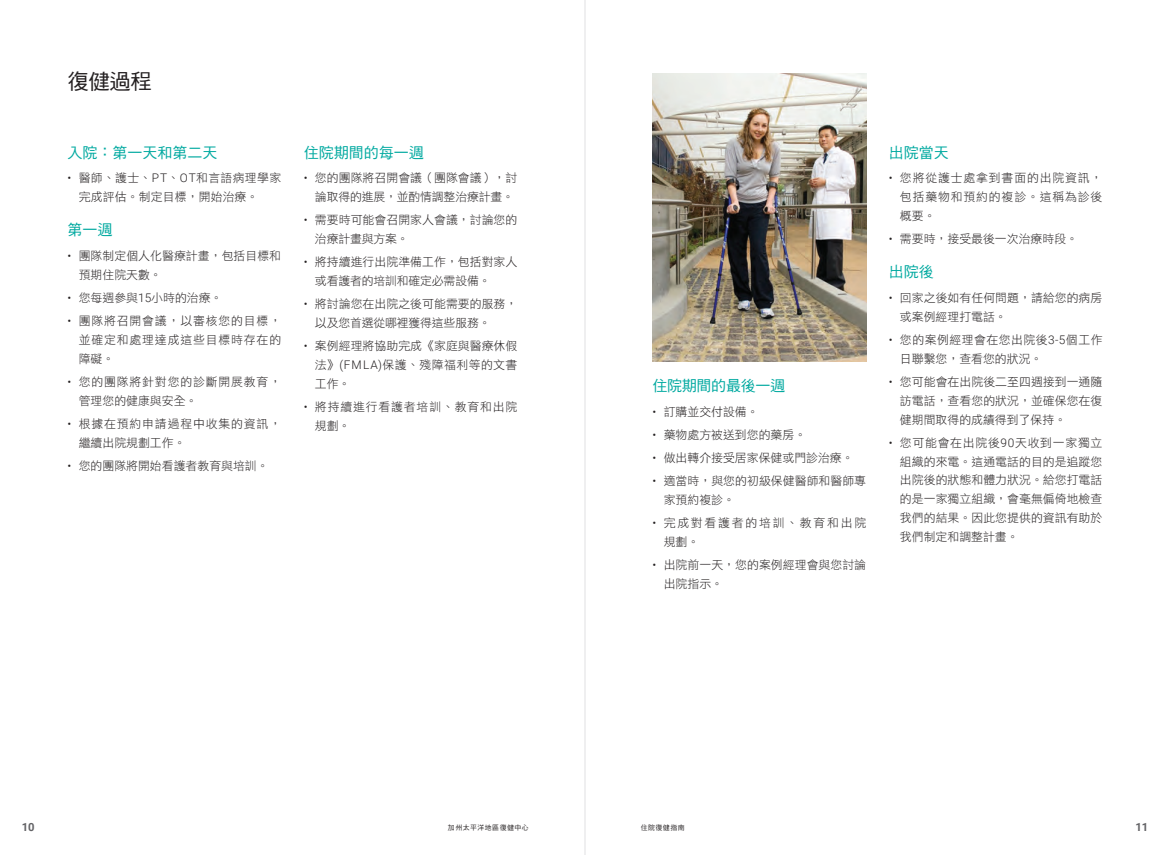
<style>
.page{position:relative;width:1170px;height:855px;background:#fff}
.page>*{position:absolute;margin:0;border:0;box-sizing:border-box;transform-origin:0 0}
.t1{font:21.25px "DF Hei Std W5";color:#231f20}
.t2{font:15px "DF Hei Std W5";color:#00a9a0}
.t3{font:15px "DF Hei Std W5";letter-spacing:-.02em;color:#00a9a0}
.t4{font:11.88px/18.8px "DF Hei Std W3";letter-spacing:.005em;color:#231f20}
.t5{font:11.88px/18.8px "DF Hei Std W3";letter-spacing:.07em;color:#231f20}
.t6{font:11.88px/18.8px "DF Hei Std W3";letter-spacing:-.015em;color:#231f20;text-align:right}
.t7{font:11.88px/18.8px "DF Hei Std W3";letter-spacing:.04em;color:#231f20}
.t8{font:11.88px/18.8px "DF Hei Std W3";letter-spacing:.145em;color:#231f20}
.t9{font:700 11.25px "Roboto";color:#636366}
.t10{font:6.88px "DF Hei Std W5";letter-spacing:.075em;color:#231f20}
.s1{font-family:"Roboto";font-weight:300}
</style>
<div class="page">
<hr style="left:585px;top:0;width:1px;height:855px;background:#e0e1e3">
<img style="left:652px;top:73px;width:215px;height:288px">
<h2 class="t1" style="left:68px;top:70px;width:86px">復健過程</h2>
<p class="t2" style="left:68px;top:144px;width:151px">入院：第一天和第二天</p>
<p class="t4" style="left:79px;top:169px;width:204px;text-indent:-11px"><span class="s1">•</span> 醫師、護士、<span class="s1">PT</span>、<span class="s1">OT</span>和言語病理學家完成評估。制定目標，開始治療。</p>
<p class="t2" style="left:68px;top:222px;width:46px">第一週</p>
<p class="t4" style="left:68px;top:246px;width:215px"><span class="s1">•</span> 團隊制定個人化醫療計畫，包括目標和</p>
<p class="t4" style="left:79px;top:265px;width:85px">預期住院天數。</p>
<p class="t4" style="left:68px;top:288px;width:157px"><span class="s1">•</span> 您每週參與<span class="s1">15</span>小時的治療。</p>
<p class="t4" style="left:79px;top:311px;width:204px;text-align:justify;text-indent:-11px"><span class="s1">•</span> 團隊將召開會議，以審核您的目標，並確定和處理達成這些目標時存在的障礙。</p>
<p class="t5" style="left:79px;top:372px;width:204px;text-indent:-11px"><span class="s1">•</span> 您的團隊將針對您的診斷開展教育，管理您的健康與安全。</p>
<p class="t5" style="left:79px;top:414px;width:204px;text-indent:-11px"><span class="s1">•</span> 根據在預約申請過程中收集的資訊，繼續出院規劃工作。</p>
<p class="t4" style="left:68px;top:456px;width:203px"><span class="s1">•</span> 您的團隊將開始看護者教育與培訓。</p>
<p class="t2" style="left:304px;top:144px;width:121px">住院期間的每一週</p>
<p class="t6" style="left:304px;top:169px;width:215px"><span class="s1">•</span> 您的團隊將召開會議（團隊會議），討論取得的進展，並酌情調整治療計畫。</p>
<p class="t4" style="left:315px;top:211px;width:204px;text-indent:-11px"><span class="s1">•</span> 需要時可能會召開家人會議，討論您的治療計畫與方案。</p>
<p class="t4" style="left:315px;top:253px;width:204px;text-indent:-11px"><span class="s1">•</span> 將持續進行出院準備工作，包括對家人或看護者的培訓和確定必需設備。</p>
<p class="t4" style="left:315px;top:295px;width:204px;text-indent:-11px"><span class="s1">•</span> 將討論您在出院之後可能需要的服務，以及您首選從哪裡獲得這些服務。</p>
<p class="t4" style="left:315px;top:337px;width:204px;text-align:justify;text-indent:-11px"><span class="s1">•</span> 案例經理將協助完成《家庭與醫療休假法》<span class="s1">(FMLA)</span>保護、殘障福利等的文書工作。</p>
<p class="t5" style="left:315px;top:397px;width:204px;text-indent:-11px"><span class="s1">•</span> 將持續進行看護者培訓、教育和出院規劃。</p>
<p class="t3" style="left:652px;top:377px;width:134px">住院期間的最後一週</p>
<p class="t4" style="left:652px;top:402px;width:108px"><span class="s1">•</span> 訂購並交付設備。</p>
<p class="t4" style="left:652px;top:425px;width:155px"><span class="s1">•</span> 藥物處方被送到您的藥房。</p>
<p class="t4" style="left:652px;top:448px;width:203px"><span class="s1">•</span> 做出轉介接受居家保健或門診治療。</p>
<p class="t4" style="left:664px;top:472px;width:204px;text-indent:-11px"><span class="s1">•</span> 適當時，與您的初級保健醫師和醫師專家預約複診。</p>
<p class="t8" style="left:664px;top:514px;width:204px;text-indent:-11px"><span class="s1">•</span> 完成對看護者的培訓、教育和出院規劃。</p>
<p class="t4" style="left:664px;top:556px;width:204px;text-indent:-11px"><span class="s1">•</span> 出院前一天，您的案例經理會與您討論出院指示。</p>
<p class="t2" style="left:889px;top:144px;width:61px">出院當天</p>
<p class="t4" style="left:900px;top:169px;width:204px;text-align:justify;text-indent:-11px"><span class="s1">•</span> 您將從護士處拿到書面的出院資訊，包括藥物和預約的複診。這稱為診後概要。</p>
<p class="t4" style="left:889px;top:229px;width:191px"><span class="s1">•</span> 需要時，接受最後一次治療時段。</p>
<p class="t2" style="left:889px;top:264px;width:46px">出院後</p>
<p class="t4" style="left:900px;top:288px;width:204px;text-indent:-11px"><span class="s1">•</span> 回家之後如有任何問題，請給您的病房或案例經理打電話。</p>
<p class="t7" style="left:900px;top:330px;width:204px;text-indent:-11px"><span class="s1">•</span> 您的案例經理會在您出院後<span class="s1">3-5</span>個工作日聯繫您，查看您的狀況。</p>
<p class="t4" style="left:900px;top:372px;width:204px;text-align:justify;text-indent:-11px"><span class="s1">•</span> 您可能會在出院後二至四週接到一通隨訪電話，查看您的狀況，並確保您在復健期間取得的成績得到了保持。</p>
<p class="t4" style="left:900px;top:433px;width:204px;text-align:justify;text-indent:-11px"><span class="s1">•</span> 您可能會在出院後<span class="s1">90</span>天收到一家獨立組織的來電。這通電話的目的是追蹤您出院後的狀態和體力狀況。給您打電話的是一家獨立組織，會毫無偏倚地檢查我們的結果。因此您提供的資訊有助於我們制定和調整計畫。</p>
<p class="t9" style="left:22px;top:819px;width:14px">10</p>
<p class="t10" style="left:448px;top:824px;width:82px">加州太平洋地區復健中心</p>
<p class="t10" style="left:641px;top:824px;width:45px">住院復健指南</p>
<p class="t9" style="left:1135px;top:819px;width:14px">11</p>
</div>
